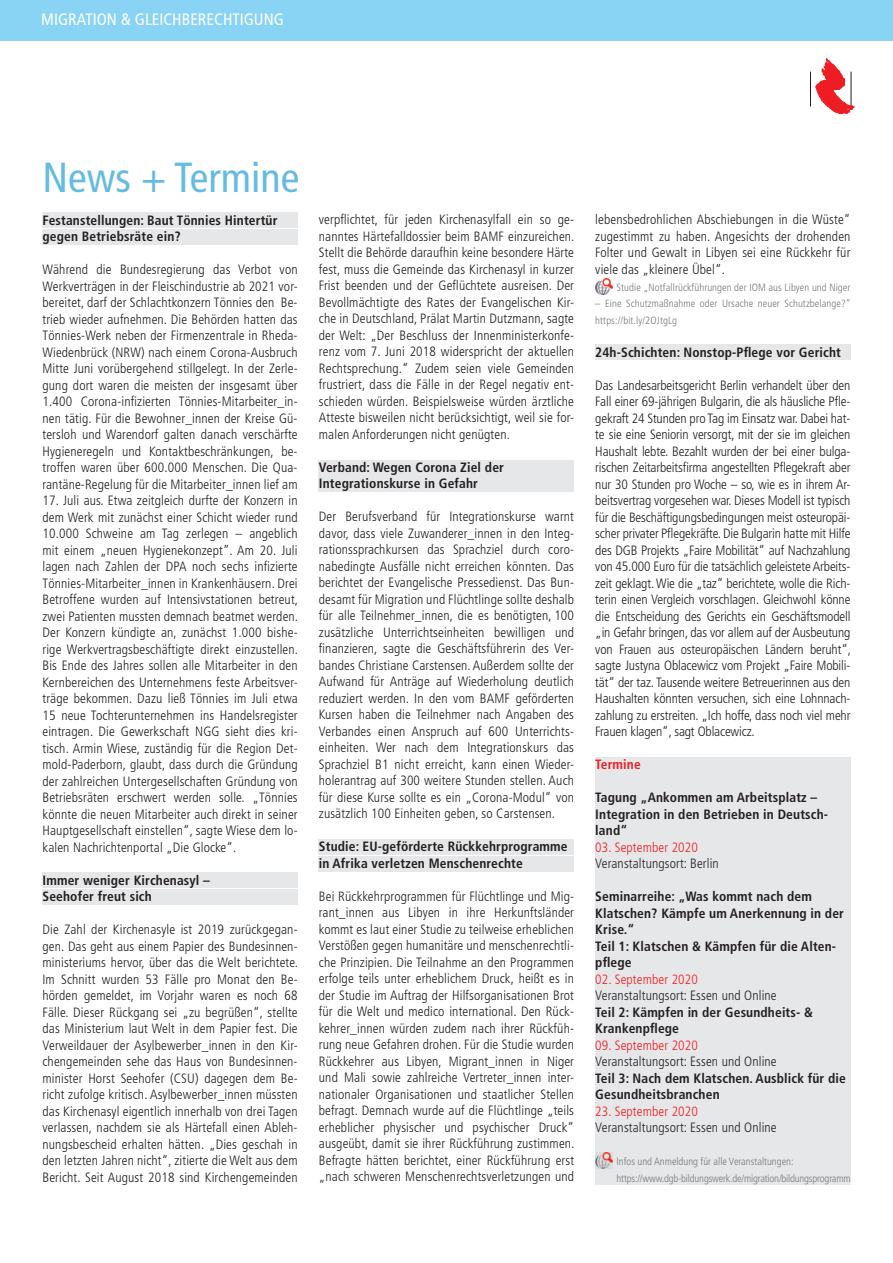
<style>
.page{position:relative;width:893px;height:1263px;background:#fff}
.page>*{position:absolute;margin:0;border:0;box-sizing:border-box;transform-origin:0 0}
.t1{font:condensed 42px "Frutiger";color:#65bce0}
.t2{font:condensed 16.5px "Frutiger";color:#fff}
.t3{font:300 condensed 13.5px/16.5px "Frutiger";letter-spacing:.01em;color:#231f20;text-align:justify}
.t4{font:700 condensed 13.5px/16.5px "Frutiger";letter-spacing:.01em;color:#231f20}
.t5{font:300 condensed 13.5px "Frutiger";letter-spacing:.01em;color:#ee1d23}
.t6{font:700 condensed 13.5px "Frutiger";letter-spacing:.01em;color:#ee1d23}
.t7{font:300 condensed 10.5px/16.5px "Frutiger";letter-spacing:.01em;color:#76787b}
.t8{font:300 condensed 10.5px/16.5px "Frutiger";letter-spacing:-.015em;color:#76787b}
</style>
<div class="page">
<div style="left:319px;top:477px;width:255px;height:15px;background:#e6e7e9"></div>
<div style="left:319px;top:460px;width:255px;height:15px;background:#e6e7e9"></div>
<div style="left:595px;top:345px;width:255px;height:15px;background:#e6e7e9"></div>
<div style="left:43px;top:229px;width:255px;height:15px;background:#e6e7e9"></div>
<div style="left:43px;top:213px;width:255px;height:15px;background:#e6e7e9"></div>
<div style="left:319px;top:840px;width:255px;height:15px;background:#e6e7e9"></div>
<div style="left:319px;top:856px;width:255px;height:15px;background:#e6e7e9"></div>
<div style="left:43px;top:873px;width:255px;height:15px;background:#e6e7e9"></div>
<div style="left:43px;top:889px;width:255px;height:15px;background:#e6e7e9"></div>
<div style="left:595px;top:757px;width:255px;height:428px;background:#e6e7e9"></div>
<img style="left:595px;top:278px;width:17px;height:16px">
<img style="left:595px;top:1153px;width:17px;height:16px">
<div style="left:0;top:0;width:893px;height:28px;background:#89d3f4"></div>
<div style="left:0;top:13px;width:893px;height:28px;background:#89d3f4"></div>
<hr style="left:810px;top:72px;width:1px;height:34px;background:#231f20">
<svg style="left:816px;top:59px;width:38px;height:55px"></svg>
<p class="t2" style="left:41px;top:10px;width:244px">MIGRATION &amp; GLEICHBERECHTIGUNG</p>
<h1 class="t1" style="left:43px;top:153px;width:258px">News + Termine</h1>
<p class="t4" style="left:43px;top:212px;width:236px">Festanstellungen: Baut Tönnies Hintertür gegen Betriebsräte ein?</p>
<p class="t3" style="left:43px;top:261px;width:257px">Während die Bundesregierung das Verbot von Werkverträgen in der Fleischindustrie ab 2021 vor&shy;bereitet, darf der Schlachtkonzern Tönnies den Be&shy;trieb wieder aufnehmen. Die Behörden hatten das Tönnies-Werk neben der Firmenzentrale in Rheda-Wiedenbrück (NRW) nach einem Corona-Ausbruch Mitte Juni vorübergehend stillgelegt. In der Zerle&shy;gung dort waren die meisten der insgesamt über 1.400 Corona-infizierten Tönnies-Mitarbeiter_in&shy;nen tätig. Für die Bewohner_innen der Kreise Gü&shy;tersloh und Warendorf galten danach verschärfte Hygieneregeln und Kontaktbeschränkungen, be&shy;troffen waren über 600.000 Menschen. Die Qua&shy;rantäne-Regelung für die Mitarbeiter_innen lief am</p>
<p class="t3" style="left:43px;top:492px;width:257px">17. Juli aus. Etwa zeitgleich durfte der Konzern in dem Werk mit zunächst einer Schicht wieder rund 10.000 Schweine am Tag zerlegen – angeblich mit einem „neuen Hygienekonzept”. Am 20. Juli lagen nach Zahlen der DPA noch sechs infizierte Tönnies-Mitarbeiter_innen in Krankenhäusern. Drei Betroffene wurden auf Intensivstationen betreut, zwei Patienten mussten demnach beatmet werden.<br>Der Konzern kündigte an, zunächst 1.000 bishe&shy;rige Werkvertragsbeschäftigte direkt einzustellen.<br>Bis Ende des Jahres sollen alle Mitarbeiter in den Kernbereichen des Unternehmens feste Arbeitsver&shy;träge bekommen. Dazu ließ Tönnies im Juli etwa 15 neue Tochterunternehmen ins Handelsregister eintragen. Die Gewerkschaft NGG sieht dies kri&shy;tisch. Armin Wiese, zuständig für die Region Det&shy;mold-Paderborn, glaubt, dass durch die Gründung der zahlreichen Untergesellschaften Gründung von Betriebsräten erschwert werden solle. „Tönnies könnte die neuen Mitarbeiter auch direkt in seiner Hauptgesellschaft einstellen“, sagte Wiese dem lo&shy;kalen Nachrichtenportal „Die Glocke“.</p>
<p class="t4" style="left:43px;top:872px;width:169px">Immer weniger Kirchenasyl –<br>Seehofer freut sich</p>
<p class="t3" style="left:43px;top:921px;width:257px">Die Zahl der Kirchenasyle ist 2019 zurückgegan&shy;gen. Das geht aus einem Papier des Bundesinnen&shy;ministeriums hervor, über das die Welt berichtete.<br>Im Schnitt wurden 53 Fälle pro Monat den Be&shy;hörden gemeldet, im Vorjahr waren es noch 68<br>Fälle. Dieser Rückgang sei „zu begrüßen“, stellte das Ministerium laut Welt in dem Papier fest. Die Verweildauer der Asylbewerber_innen in den Kir&shy;chengemeinden sehe das Haus von Bundesinnen&shy;minister Horst Seehofer (CSU) dagegen dem Be&shy;richt zufolge kritisch. Asylbewerber_innen müssten das Kirchenasyl eigentlich innerhalb von drei Tagen verlassen, nachdem sie als Härtefall einen Ableh&shy;nungsbescheid erhalten hätten. „Dies geschah in den letzten Jahren nicht“, zitierte die Welt aus dem Bericht. Seit August 2018 sind Kirchengemeinden</p>
<p class="t3" style="left:319px;top:212px;width:257px">verpflichtet, für jeden Kirchenasylfall ein so ge&shy;nanntes Härtefalldossier beim BAMF einzureichen.<br>Stellt die Behörde daraufhin keine besondere Härte fest, muss die Gemeinde das Kirchenasyl in kurzer Frist beenden und der Geflüchtete ausreisen. Der Bevollmächtigte des Rates der Evangelischen Kir&shy;che in Deutschland, Prälat Martin Dutzmann, sagte der Welt: „Der Beschluss der Innenministerkonfe&shy;renz vom 7. Juni 2018 widerspricht der aktuellen Rechtsprechung.“ Zudem seien viele Gemeinden frustriert, dass die Fälle in der Regel negativ ent&shy;schieden würden. Beispielsweise würden ärztliche Atteste bisweilen nicht berücksichtigt, weil sie for&shy;malen Anforderungen nicht genügten.</p>
<p class="t4" style="left:319px;top:459px;width:187px">Verband: Wegen Corona Ziel der<br>Integrationskurse in Gefahr</p>
<p class="t3" style="left:319px;top:509px;width:257px">Der Berufsverband für Integrationskurse warnt davor, dass viele Zuwanderer_innen in den Integ&shy;rationssprachkursen das Sprachziel durch coro&shy;nabedingte Ausfälle nicht erreichen könnten. Das berichtet der Evangelische Pressedienst. Das Bun&shy;desamt für Migration und Flüchtlinge sollte deshalb für alle Teilnehmer_innen, die es benötigten, 100 zusätzliche Unterrichtseinheiten bewilligen und finanzieren, sagte die Geschäftsführerin des Ver&shy;bandes Christiane Carstensen. Außerdem sollte der Aufwand für Anträge auf Wiederholung deutlich reduziert werden. In den vom BAMF geförderten Kursen haben die Teilnehmer nach Angaben des Verbandes einen Anspruch auf 600 Unterrichts&shy;einheiten. Wer nach dem Integrationskurs das Sprachziel B1 nicht erreicht, kann einen Wieder&shy;holerantrag auf 300 weitere Stunden stellen. Auch für diese Kurse sollte es ein „Corona-Modul“ von zusätzlich 100 Einheiten geben, so Carstensen.</p>
<p class="t4" style="left:319px;top:838px;width:250px">Studie: EU-geförderte Rückkehrprogramme in Afrika verletzen Menschenrechte</p>
<p class="t3" style="left:319px;top:888px;width:257px">Bei Rückkehrprogrammen für Flüchtlinge und Mig&shy;rant_innen aus Libyen in ihre Herkunftsländer kommt es laut einer Studie zu teilweise erheblichen Verstößen gegen humanitäre und menschenrechtli&shy;che Prinzipien. Die Teilnahme an den Programmen erfolge teils unter erheblichem Druck, heißt es in der Studie im Auftrag der Hilfsorganisationen Brot für die Welt und medico international. Den Rück&shy;kehrer_innen würden zudem nach ihrer Rückfüh&shy;rung neue Gefahren drohen. Für die Studie wurden Rückkehrer aus Libyen, Migrant_innen in Niger und Mali sowie zahlreiche Vertreter_innen inter&shy;nationaler Organisationen und staatlicher Stellen befragt. Demnach wurde auf die Flüchtlinge „teils erheblicher physischer und psychischer Druck“ ausgeübt, damit sie ihrer Rückführung zustimmen.<br>Befragte hätten berichtet, einer Rückführung erst „nach schweren Menschenrechtsverletzungen und</p>
<p class="t3" style="left:595px;top:211px;width:257px">lebensbedrohlichen Abschiebungen in die Wüste“ zugestimmt zu haben. Angesichts der drohenden Folter und Gewalt in Libyen sei eine Rückkehr für viele das „kleinere Übel“.</p>
<p class="t7" style="left:617px;top:279px;width:235px">Studie „Notfallrückführungen der IOM aus Libyen und Niger</p>
<p class="t7" style="left:595px;top:295px;width:257px">– Eine Schutzmaßnahme oder Ursache neuer Schutzbelange?” https://bit.ly/2OJtgLg</p>
<p class="t4" style="left:595px;top:344px;width:247px">24h-Schichten: Nonstop-Pflege vor Gericht</p>
<p class="t3" style="left:595px;top:377px;width:257px">Das Landesarbeitsgericht Berlin verhandelt über den Fall einer 69-jährigen Bulgarin, die als häusliche Pfle&shy;gekraft 24 Stunden pro Tag im Einsatz war. Dabei hat&shy;te sie eine Seniorin versorgt, mit der sie im gleichen Haushalt lebte. Bezahlt wurden der bei einer bulga&shy;rischen Zeitarbeitsfirma angestellten Pflegekraft aber nur 30 Stunden pro Woche – so, wie es in ihrem Ar&shy;beitsvertrag vorgesehen war. Dieses Modell ist typisch für die Beschäftigungsbedingungen meist osteuropäi&shy;scher privater Pflegekräfte. Die Bulgarin hatte mit Hilfe des DGB Projekts „Faire Mobilität“ auf Nachzahlung von 45.000 Euro für die tatsächlich geleistete Arbeits&shy;zeit geklagt. Wie die „taz“ berichtete, wolle die Rich&shy;terin einen Vergleich vorschlagen. Gleichwohl könne die Entscheidung des Gerichts ein Geschäftsmodell „in Gefahr bringen, das vor allem auf der Ausbeutung von Frauen aus osteuropäischen Ländern beruht“, sagte Justyna Oblacewicz vom Projekt „Faire Mobili&shy;tät“ der taz. Tausende weitere Betreuerinnen aus den Haushalten könnten versuchen, sich eine Lohnnach&shy;zahlung zu erstreiten. „Ich hoffe, dass noch viel mehr Frauen klagen“, sagt Oblacewicz.</p>
<p class="t6" style="left:595px;top:756px;width:47px">Termine</p>
<p class="t4" style="left:595px;top:789px;width:234px">Tagung „Ankommen am Arbeitsplatz –<br>Integration in den Betrieben in Deutsch&shy;land“</p>
<p class="t5" style="left:595px;top:839px;width:104px">03. September 2020</p>
<p class="t3" style="left:595px;top:855px;width:125px">Veranstaltungsort: Berlin</p>
<p class="t4" style="left:595px;top:888px;width:250px">Seminarreihe: „Was kommt nach dem<br>Klatschen? Kämpfe um Anerkennung in der<br>Krise.“<br>Teil 1: Klatschen &amp; Kämpfen für die Alten&shy;pflege</p>
<p class="t5" style="left:595px;top:971px;width:104px">02. September 2020</p>
<p class="t3" style="left:595px;top:987px;width:183px">Veranstaltungsort: Essen und Online</p>
<p class="t4" style="left:595px;top:1004px;width:219px">Teil 2: Kämpfen in der Gesundheits- &amp;<br>Krankenpflege</p>
<p class="t5" style="left:595px;top:1037px;width:104px">09. September 2020</p>
<p class="t3" style="left:595px;top:1053px;width:183px">Veranstaltungsort: Essen und Online</p>
<p class="t4" style="left:595px;top:1069px;width:252px">Teil 3: Nach dem Klatschen. Ausblick für die<br>Gesundheitsbranchen</p>
<p class="t5" style="left:595px;top:1103px;width:104px">23. September 2020</p>
<p class="t3" style="left:595px;top:1119px;width:183px">Veranstaltungsort: Essen und Online</p>
<p class="t8" style="left:617px;top:1153px;width:236px">Infos und Anmeldung für alle Veranstaltungen: https://www.dgb-bildungswerk.de/migration/bildungsprogramm</p>
</div>
